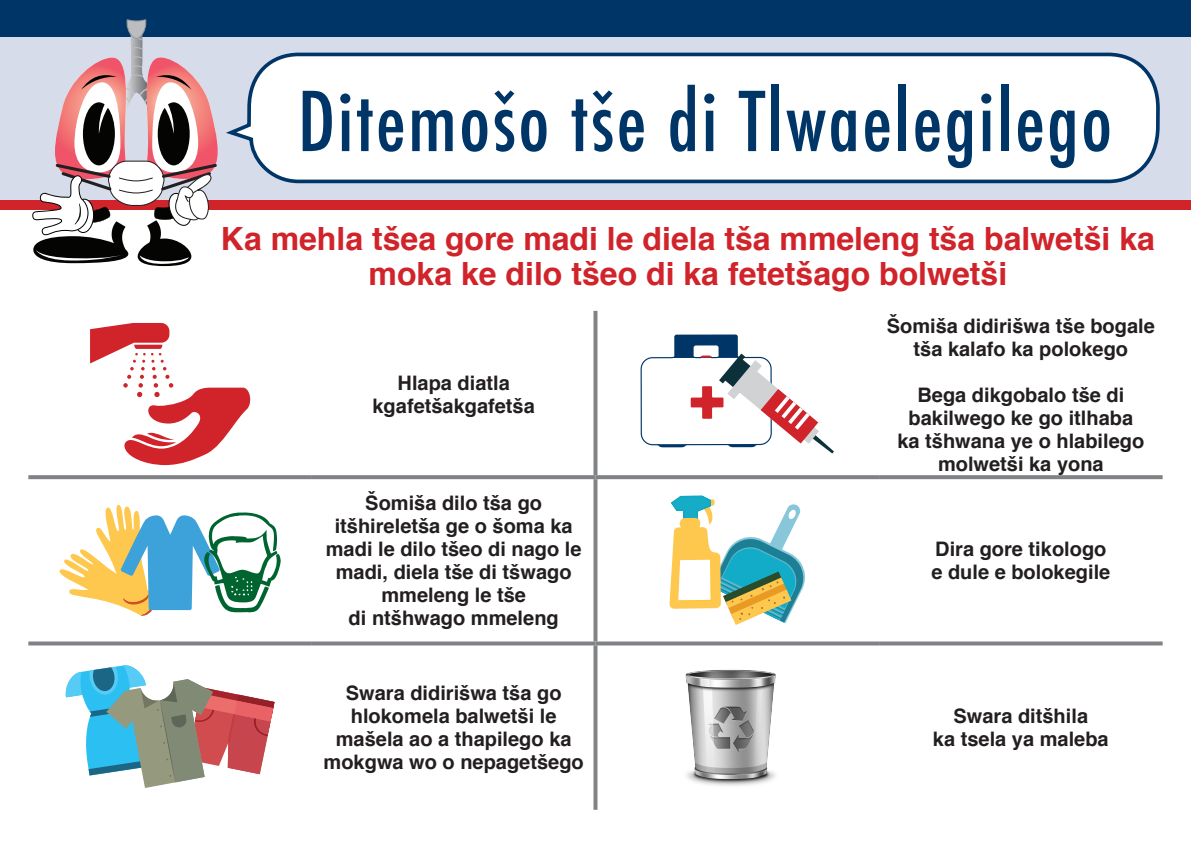
<style>
.page{position:relative;width:1191px;height:842px;background:#fff}
.page>*{position:absolute;margin:0;border:0;box-sizing:border-box;transform-origin:0 0}
.t1{font:500 condensed 80px "Futura";letter-spacing:.03em;color:#003568}
.Body_text{font:700 32px/35px "Helvetica";color:#d1232a;text-align:center}
.Body_text-2{font:700 20px/23px "Helvetica";color:#231f20;text-align:center}
</style>
<div class="page">
<svg style="left:28px;top:475px;width:284px;height:4px"></svg>
<svg style="left:312px;top:475px;width:283px;height:4px"></svg>
<svg style="left:595px;top:475px;width:284px;height:4px"></svg>
<svg style="left:879px;top:475px;width:283px;height:4px"></svg>
<svg style="left:28px;top:641px;width:284px;height:4px"></svg>
<svg style="left:312px;top:641px;width:283px;height:4px"></svg>
<svg style="left:595px;top:641px;width:284px;height:4px"></svg>
<svg style="left:879px;top:641px;width:283px;height:4px"></svg>
<svg style="left:593px;top:311px;width:4px;height:164px"></svg>
<svg style="left:593px;top:479px;width:4px;height:162px"></svg>
<svg style="left:593px;top:645px;width:4px;height:165px"></svg>
<svg style="left:90px;top:323px;width:161px;height:142px"></svg>
<svg style="left:641px;top:334px;width:193px;height:119px"></svg>
<svg style="left:59px;top:504px;width:222px;height:112px"></svg>
<svg style="left:669px;top:496px;width:136px;height:129px"></svg>
<svg style="left:65px;top:665px;width:209px;height:123px"></svg>
<img style="left:685px;top:669px;width:91px;height:117px">
<div style="left:0;top:0;width:1191px;height:210px;background:#d7dcea"></div>
<div style="left:0;top:0;width:1191px;height:36px;background:#003568"></div>
<svg style="left:226px;top:52px;width:934px;height:132px;background:#eef1f5"></svg>
<div style="left:0;top:200px;width:1191px;height:10px;background:#d1232a"></div>
<svg style="left:32px;top:19px;width:194px;height:247px"></svg>
<p class="t1" style="left:298px;top:70px;width:815px">Ditemošo tše di Tlwaelegilego</p>
<p class="Body_text" style="left:221px;top:221px;width:935px">Ka mehla tšea gore madi le diela tša mmeleng tša balwetši ka moka ke dilo tšeo di ka fetetšago bolwetši</p>
<p class="Body_text-2" style="left:372px;top:372px;width:164px">Hlapa diatla kgafetšakgafetša</p>
<p class="Body_text-2" style="left:326px;top:492px;width:257px">Šomiša dilo tša go itšhireletša ge o šoma ka madi le dilo tšeo di nago le madi, diela tše di tšwago mmeleng le tše</p>
<p class="Body_text-2" style="left:349px;top:607px;width:212px">di ntšhwago mmeleng</p>
<p class="Body_text-2" style="left:324px;top:681px;width:262px">Swara didirišwa tša go hlokomela balwetši le mašela ao a thapilego ka mokgwa wo o nepagetšego</p>
<p class="Body_text-2" style="left:887px;top:314px;width:269px">Šomiša didirišwa tše bogale tša kalafo ka polokego</p>
<p class="Body_text-2" style="left:897px;top:383px;width:248px">Bega dikgobalo tše di bakilwego ke go itlhaba ka tšhwana ye o hlabilego molwetši ka yona</p>
<p class="Body_text-2" style="left:935px;top:538px;width:173px">Dira gore tikologo</p>
<p class="Body_text-2" style="left:931px;top:561px;width:180px">e dule e bolokegile</p>
<p class="Body_text-2" style="left:953px;top:704px;width:136px">Swara ditšhila</p>
<p class="Body_text-2" style="left:933px;top:727px;width:177px">ka tsela ya maleba</p>
</div>
